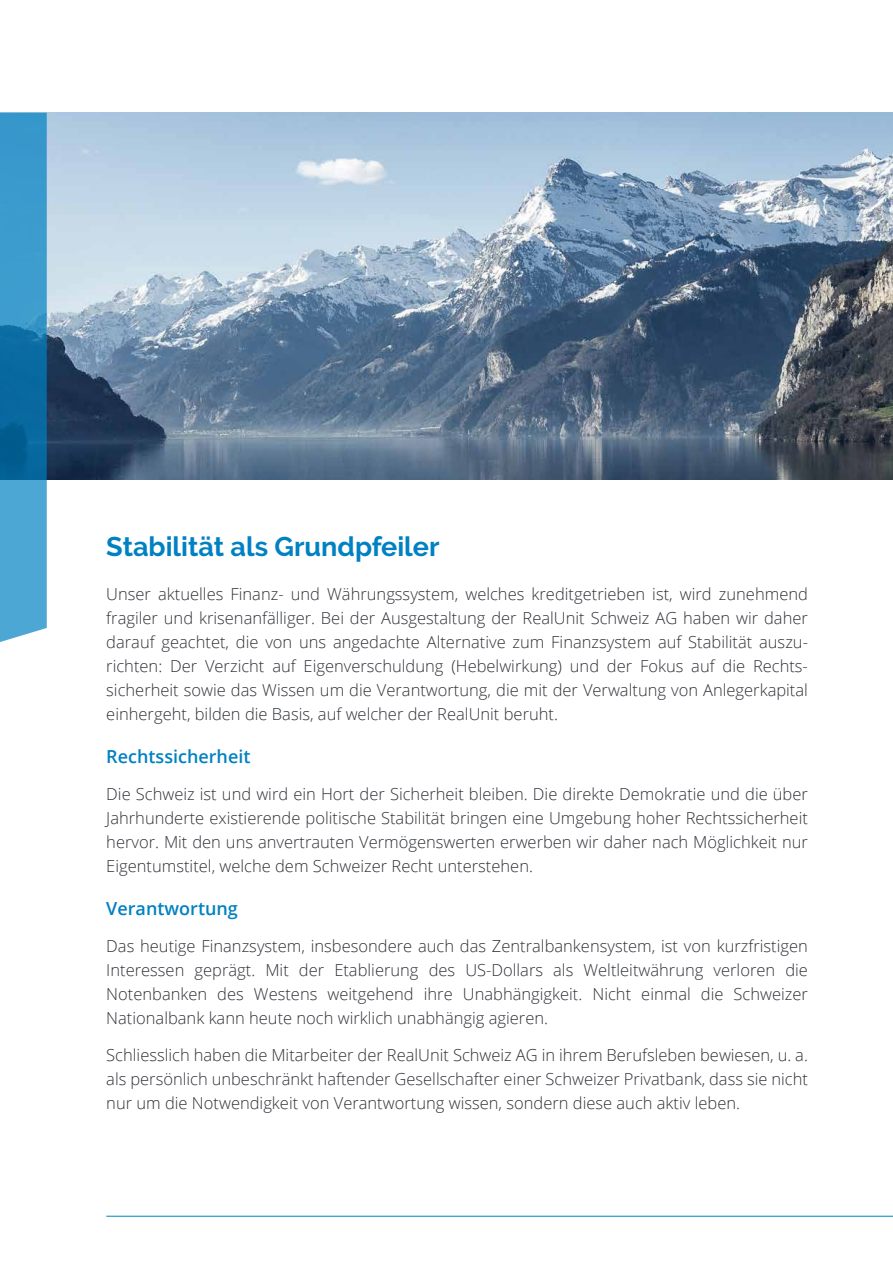
<style>
.page{position:relative;width:893px;height:1263px;background:#fff}
.page>*{position:absolute;margin:0;border:0;box-sizing:border-box;transform-origin:0 0}
.t1{font:700 27px "Raleway";color:#0081c2}
.t2{font:600 18px "Open Sans";color:#0081c2}
.t3{font:300 16.5px/24px "Open Sans";color:#2e3137;text-align:justify}
</style>
<div class="page">
<img style="left:47px;top:113px;width:846px;height:366px">
<hr style="left:106px;top:1216px;width:787px;height:1px;background:#0081c2">
<svg style="left:0;top:113px;width:47px;height:529px;background:#3491c1"></svg>
<h1 class="t1" style="left:106px;top:531px;width:335px">Stabilität als Grundpfeiler</h1>
<p class="t3" style="left:106px;top:582px;width:703px">Unser aktuelles Finanz- und Währungssystem, welches kreditgetrieben ist, wird zunehmend fragiler und krisenanfälliger. Bei der Ausgestaltung der RealUnit Schweiz AG haben wir daher darauf geachtet, die von uns angedachte Alternative zum Finanzsystem auf Stabilität auszu&shy;richten: Der Verzicht auf Eigenverschuldung (Hebelwirkung) und der Fokus auf die Rechts&shy;sicherheit sowie das Wissen um die Verantwortung, die mit der Verwaltung von Anlegerkapital einhergeht, bilden die Basis, auf welcher der RealUnit beruht.</p>
<p class="t2" style="left:106px;top:744px;width:146px">Rechtssicherheit</p>
<p class="t3" style="left:106px;top:782px;width:703px">Die Schweiz ist und wird ein Hort der Sicherheit bleiben. Die direkte Demokratie und die über Jahrhunderte existierende politische Stabilität bringen eine Umgebung hoher Rechtssicherheit hervor. Mit den uns anvertrauten Vermögenswerten erwerben wir daher nach Möglichkeit nur Eigentumstitel, welche dem Schweizer Recht unterstehen.</p>
<p class="t2" style="left:106px;top:896px;width:133px">Verantwortung</p>
<p class="t3" style="left:106px;top:934px;width:703px">Das heutige Finanzsystem, insbesondere auch das Zentralbankensystem, ist von kurzfristigen Interessen geprägt. Mit der Etablierung des US-Dollars als Weltleitwährung verloren die Notenbanken des Westens weitgehend ihre Unabhängigkeit. Nicht einmal die Schweizer Nationalbank kann heute noch wirklich unabhängig agieren.</p>
<p class="t3" style="left:106px;top:1042px;width:703px">Schliesslich haben die Mitarbeiter der RealUnit Schweiz AG in ihrem Berufsleben bewiesen, u. a. als persönlich unbeschränkt haftender Gesellschafter einer Schweizer Privatbank, dass sie nicht nur um die Notwendigkeit von Verantwortung wissen, sondern diese auch aktiv leben.</p>
</div>
